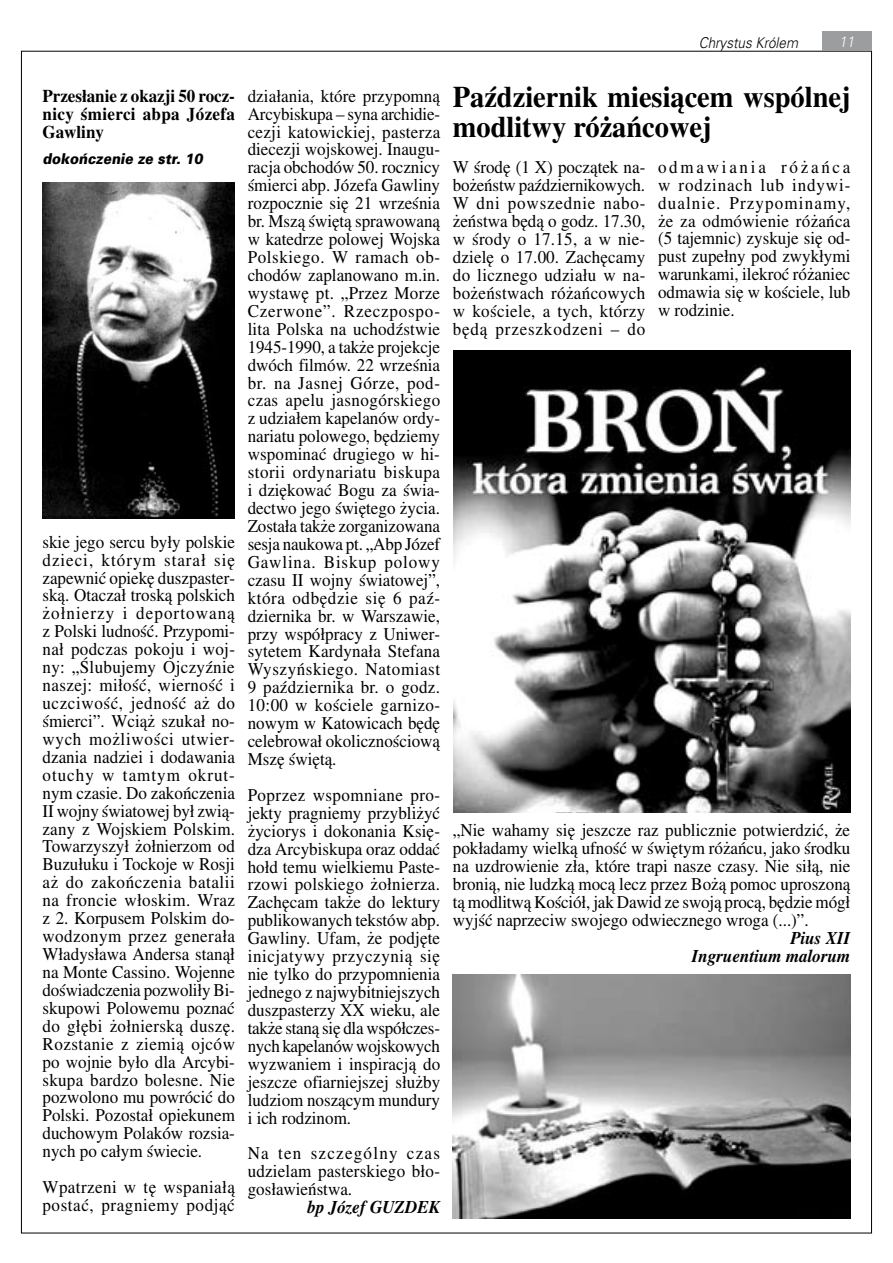
<style>
.page{position:relative;width:893px;height:1263px;background:#fff}
.page>*{position:absolute;margin:0;border:0;box-sizing:border-box;transform-origin:0 0}
.t1{font:700 29.85px/29.8px "Toronto";color:#000;scale:.95 1}
.t2{font:18px/18px "Toronto";color:#000;text-align:justify;scale:.95 1}
.t3{font:700 18px/18px "Toronto";color:#000;text-align:justify;scale:.95 1}
.t4{font:18px/18px "Toronto";letter-spacing:.035em;color:#000;scale:.95 1}
.t5{font:italic 700 18px/18px "Toronto";color:#000;text-align:right;scale:.95 1}
.t6{font:italic 15px "USA Black";color:#000;scale:.9 1}
.t7{font:italic 15px "USA Light";color:#000;scale:.9 1}
.t8{font:italic 15px "USA Light";color:#fff;scale:.9 1}
</style>
<div class="page">
<div style="left:822px;top:31px;width:49px;height:20px;background:#9c9d9f"></div>
<img style="left:43px;top:183px;width:192px;height:336px">
<img style="left:453px;top:351px;width:397px;height:461px">
<img style="left:453px;top:974px;width:397px;height:245px">
<p class="t7" style="left:699px;top:34px;width:112px">Chrystus Królem</p>
<p class="t8" style="left:839px;top:33px;width:18px">11</p>
<p class="t3" style="left:43px;top:87px;width:204px">Przesłanie z okazji 50 rocz&shy;nicy śmierci abpa Józefa Gawliny</p>
<p class="t6" style="left:43px;top:149px;width:180px">dokończenie ze str. 10</p>
<p class="t2" style="left:43px;top:533px;width:204px">skie jego sercu były polskie dzieci, którym starał się zapewnić opiekę duszpaster&shy;ską. Otaczał troską polskich żołnierzy i deportowaną z Polski ludność. Przypomi&shy;nał podczas pokoju i woj&shy;ny: „Ślubujemy Ojczyźnie naszej: miłość, wierność i uczciwość, jedność aż do śmierci”. Wciąż szukał no&shy;wych możliwości utwier&shy;dzania nadziei i dodawania otuchy w tamtym okrut&shy;nym czasie. Do zakończenia II wojny światowej był zwią&shy;zany z Wojskiem Polskim.<br>Towarzyszył żołnierzom od Buzułuku i Tockoje w Rosji aż do zakończenia batalii na froncie włoskim. Wraz z 2. Korpusem Polskim do&shy;wodzonym przez generała Władysława Andersa stanął na Monte Cassino. Wojenne doświadczenia pozwoliły Bi&shy;skupowi Polowemu poznać do głębi żołnierską duszę.<br>Rozstanie z ziemią ojców po wojnie było dla Arcybi&shy;skupa bardzo bolesne. Nie pozwolono mu powrócić do Polski. Pozostał opiekunem duchowym Polaków rozsia&shy;nych po całym świecie.</p>
<p class="t4" style="left:43px;top:1178px;width:204px">Wpatrzeni w tę wspaniałą postać, pragniemy podjąć</p>
<p class="t2" style="left:248px;top:87px;width:204px">działania, które przypomną Arcybiskupa – syna archidie&shy;cezji katowickiej, pasterza diecezji wojskowej. Inaugu&shy;racja obchodów 50. rocznicy śmierci abp. Józefa Gawliny rozpocznie się 21 września br. Mszą świętą sprawowaną w katedrze polowej Wojska Polskiego. W ramach ob&shy;chodów zaplanowano m.in. wystawę pt. „Przez Morze Czerwone”. Rzeczpospo&shy;lita Polska na uchodźstwie 1945-1990, a także projekcje dwóch filmów. 22 września br. na Jasnej Górze, pod&shy;czas apelu jasnogórskiego z udziałem kapelanów ordy&shy;nariatu polowego, będziemy wspominać drugiego w hi&shy;storii ordynariatu biskupa i dziękować Bogu za świa&shy;dectwo jego świętego życia.<br>Została także zorganizowana sesja naukowa pt. „Abp Józef Gawlina. Biskup polowy czasu II wojny światowej”, która odbędzie się 6 paź&shy;dziernika br. w Warszawie, przy współpracy z Uniwer&shy;sytetem Kardynała Stefana Wyszyńskiego. Natomiast 9 października br. o godz.<br>10:00 w kościele garnizo&shy;nowym w Katowicach będę celebrował okolicznościową Mszę świętą.</p>
<p class="t2" style="left:248px;top:786px;width:204px">Poprzez wspomniane pro&shy;jekty pragniemy przybliżyć życiorys i dokonania Księ&shy;dza Arcybiskupa oraz oddać hołd temu wielkiemu Paste&shy;rzowi polskiego żołnierza.<br>Zachęcam także do lektury publikowanych tekstów abp.<br>Gawliny. Ufam, że podjęte inicjatywy przyczynią się nie tylko do przypomnienia jednego z najwybitniejszych duszpasterzy XX wieku, ale także staną się dla współczes&shy;nych kapelanów wojskowych wyzwaniem i inspiracją do jeszcze ofiarniejszej służby ludziom noszącym mundury i ich rodzinom.</p>
<p class="t2" style="left:248px;top:1144px;width:204px">Na ten szczególny czas udzielam pasterskiego bło&shy;gosławieństwa.</p>
<p class="t5" style="left:308px;top:1198px;width:141px">bp Józef GUZDEK</p>
<h1 class="t1" style="left:453px;top:82px;width:420px">Październik miesiącem wspólnej modlitwy różańcowej</h1>
<p class="t2" style="left:658px;top:158px;width:204px">odmawiania różańca w rodzinach lub indywi&shy;dualnie. Przypominamy, że za odmówienie różańca (5 tajemnic) zyskuje się od&shy;pust zupełny pod zwykłymi warunkami, ilekroć różaniec odmawia się w kościele, lub w rodzinie.</p>
<p class="t2" style="left:453px;top:158px;width:204px">W środę (1 X) początek na&shy;bożeństw październikowych.<br>W dni powszednie nabo&shy;żeństwa będą o godz. 17.30, w środy o 17.15, a w nie&shy;dzielę o 17.00. Zachęcamy do licznego udziału w na&shy;bożeństwach różańcowych w kościele, a tych, którzy będą przeszkodzeni – do</p>
<p class="t2" style="left:453px;top:821px;width:420px">„Nie wahamy się jeszcze raz publicznie potwierdzić, że pokładamy wielką ufność w świętym różańcu, jako środku na uzdrowienie zła, które trapi nasze czasy. Nie siłą, nie bronią, nie ludzką mocą lecz przez Bożą pomoc uproszoną tą modlitwą Kościół, jak Dawid ze swoją procą, będzie mógł wyjść naprzeciw swojego odwiecznego wroga (...)”.</p>
<p class="t5" style="left:692px;top:929px;width:168px">Pius XII<br>Ingruentium malorum</p>
</div>
